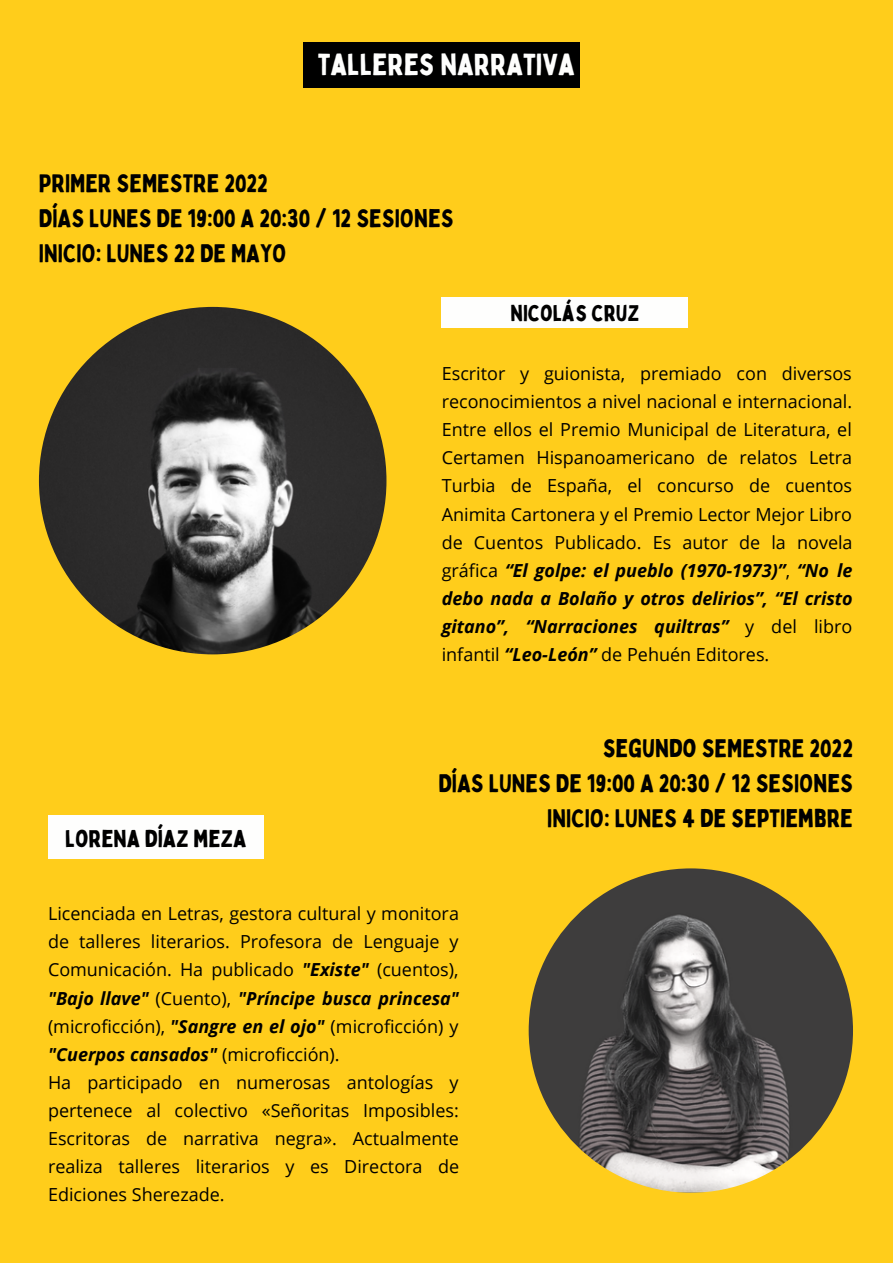
<style>
.page{position:relative;width:893px;height:1264px;background:#fff}
.page>*{position:absolute;margin:0;border:0;box-sizing:border-box;transform-origin:0 0}
.t1{font:30px "Bobby Jones";color:#fefefd}
.t2{font:25.05px/34.8px "Bobby Jones";color:#000}
.t3{font:23.85px "Bobby Jones";color:#000}
.t4{font:22.5px "Bobby Jones";color:#000}
.t5{font:18px/28px "Open Sans";color:#000}
.s1{font-weight:700;font-style:italic}
</style>
<div class="page">
<div style="left:0;top:0;width:892px;height:1262px;background:#ffcd1b"></div>
<div style="left:302px;top:42px;width:277px;height:46px;background:#000"></div>
<img style="left:528px;top:868px;width:324px;height:324px;border-radius:50%">
<div style="left:48px;top:815px;width:215px;height:43px;background:#fefefd"></div>
<img style="left:39px;top:307px;width:347px;height:347px;border-radius:50%">
<div style="left:441px;top:297px;width:247px;height:30px;background:#fefefd"></div>
<h1 class="t1" style="left:318px;top:46px;width:258px">TALLERES NARRATIVA</h1>
<h2 class="t2" style="left:39px;top:165px;width:416px">PRIMER SEMESTRE 2022<br>DÍAS LUNES DE 19:00 A 20:30 / 12 SESIONES<br>INICIO: LUNES 22 DE MAYO</h2>
<p class="t4" style="left:510px;top:299px;width:130px">NICOLÁS CRUZ</p>
<h3 class="t3" style="left:65px;top:823px;width:183px">LORENA DÍAZ MEZA</h3>
<p class="t5" style="left:441px;top:359px;width:412px;text-align:justify">Escritor y guionista, premiado con diversos reconocimientos a nivel nacional e internacional.<br>Entre ellos el Premio Municipal de Literatura, el Certamen Hispanoamericano de relatos Letra Turbia de España, el concurso de cuentos Animita Cartonera y el Premio Lector Mejor Libro de Cuentos Publicado. Es autor de la novela gráfica <span class="s1">“El golpe: el pueblo (1970-1973)”</span>, <span class="s1">“No le debo nada a Bolaño y otros delirios”, “El cristo gitano”, “Narraciones quiltras”</span> y del libro infantil <span class="s1">“Leo-León”</span> de Pehuén Editores.</p>
<h2 class="t2" style="left:438px;top:730px;width:416px;text-align:right">SEGUNDO SEMESTRE 2022<br>DÍAS LUNES DE 19:00 A 20:30 / 12 SESIONES<br>INICIO: LUNES 4 DE SEPTIEMBRE</h2>
<p class="t5" style="left:48px;top:899px;width:412px">Licenciada en Letras, gestora cultural y monitora de talleres literarios. Profesora de Lenguaje y Comunicación. Ha publicado <span class="s1">"Existe"</span> (cuentos), <span class="s1">"Bajo llave"</span> (Cuento), <span class="s1">"Príncipe busca princesa" </span>(microficción), <span class="s1">"Sangre en el ojo"</span> (microficción) y <span class="s1">"Cuerpos cansados"</span> (microficción).<br>Ha participado en numerosas antologías y pertenece al colectivo «Señoritas Imposibles:<br>Escritoras de narrativa negra». Actualmente realiza talleres literarios y es Directora de Ediciones Sherezade.</p>
</div>
